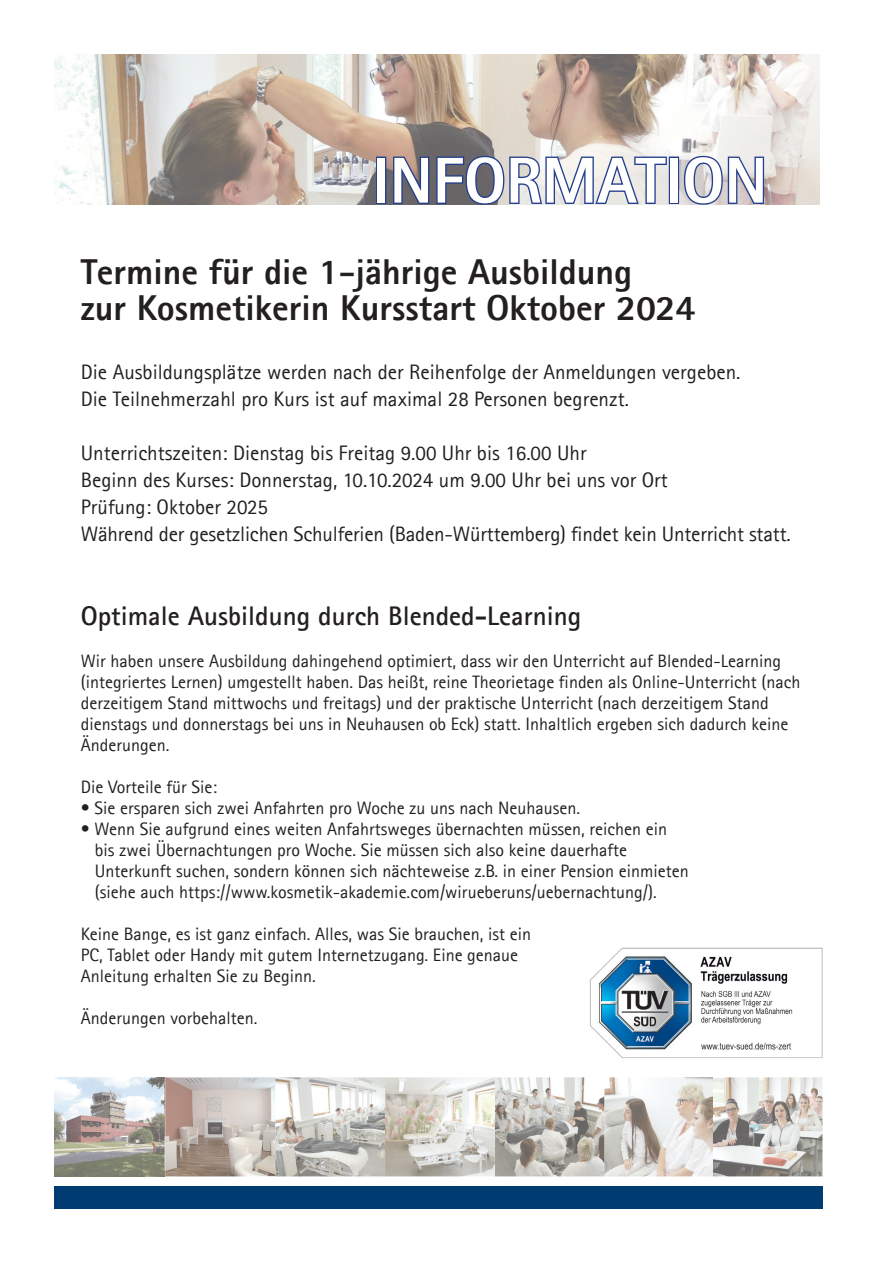
<style>
.page{position:relative;width:893px;height:1263px;background:#fff}
.page>*{position:absolute;margin:0;border:0;box-sizing:border-box;transform-origin:0 0}
.t1{font:800 64.8px "Agfa Rotis Sans Serif";color:#fff}
.t2{font:800 36px/36px "Agfa Rotis Sans Serif";color:#231f20}
.t3{font:700 27px "Agfa Rotis Sans Serif";color:#231f20}
.t4{font:21px/27px "Agfa Rotis Sans Serif";color:#231f20}
.t5{font:18px/21px "Agfa Rotis Sans Serif";color:#231f20}
</style>
<div class="page">
<div style="left:54px;top:1186px;width:768px;height:23px;background:#003c72"></div>
<img style="left:385px;top:1077px;width:437px;height:99px">
<img style="left:54px;top:1077px;width:331px;height:99px">
<img style="left:54px;top:54px;width:765px;height:151px">
<div style="left:376px;top:157px;width:10px;height:47px;border:3px solid #253f8e"></div>
<svg style="left:392px;top:154px;width:276px;height:51px;background:#8e93a8"></svg>
<div style="left:669px;top:157px;width:10px;height:47px;border:3px solid #253f8e"></div>
<svg style="left:682px;top:154px;width:83px;height:51px;background:#a3a7bd"></svg>
<img style="left:590px;top:947px;width:233px;height:111px">
<h1 class="t1" style="left:373px;top:139px;width:396px">INFORMATION</h1>
<h2 class="t2" style="left:81px;top:254px;width:616px">Termine für die 1-jährige Ausbildung<br>zur Kosmetikerin Kursstart Oktober 2024</h2>
<p class="t4" style="left:81px;top:358px;width:661px">Die Ausbildungsplätze werden nach der Reihenfolge der Anmeldungen vergeben.<br>Die Teilnehmerzahl pro Kurs ist auf maximal 28 Personen begrenzt.</p>
<p class="t4" style="left:81px;top:439px;width:711px">Unterrichtszeiten: Dienstag bis Freitag 9.00 Uhr bis 16.00 Uhr<br>Beginn des Kurses: Donnerstag, 10.10.2024 um 9.00 Uhr bei uns vor Ort<br>Prüfung: Oktober 2025<br>Während der gesetzlichen Schulferien (Baden-Württemberg) findet kein Unterricht statt.</p>
<h3 class="t3" style="left:81px;top:598px;width:502px">Optimale Ausbildung durch Blended-Learning</h3>
<p class="t5" style="left:81px;top:650px;width:721px">Wir haben unsere Ausbildung dahingehend optimiert, dass wir den Unterricht auf Blended-Learning (integriertes Lernen) umgestellt haben. Das heißt, reine Theorietage finden als Online-Unterricht (nach derzeitigem Stand mittwochs und freitags) und der praktische Unterricht (nach derzeitigem Stand dienstags und donnerstags bei uns in Neuhausen ob Eck) statt. Inhaltlich ergeben sich dadurch keine Änderungen.</p>
<p class="t5" style="left:81px;top:776px;width:138px">Die Vorteile für Sie:</p>
<p class="t5" style="left:81px;top:797px;width:501px">• Sie ersparen sich zwei Anfahrten pro Woche zu uns nach Neuhausen.</p>
<p class="t5" style="left:95px;top:818px;width:596px;text-indent:-14px">• Wenn Sie aufgrund eines weiten Anfahrtsweges übernachten müssen, reichen ein bis zwei Übernachtungen pro Woche. Sie müssen sich also keine dauerhafte Unterkunft suchen, sondern können sich nächteweise z.B. in einer Pension einmieten (siehe auch https://www.kosmetik-akademie.com/wirueberuns/uebernachtung/).</p>
<p class="t5" style="left:81px;top:923px;width:452px">Keine Bange, es ist ganz einfach. Alles, was Sie brauchen, ist ein<br>PC, Tablet oder Handy mit gutem Internetzugang. Eine genaue<br>Anleitung erhalten Sie zu Beginn.</p>
<p class="t5" style="left:81px;top:1007px;width:178px">Änderungen vorbehalten.</p>
</div>
